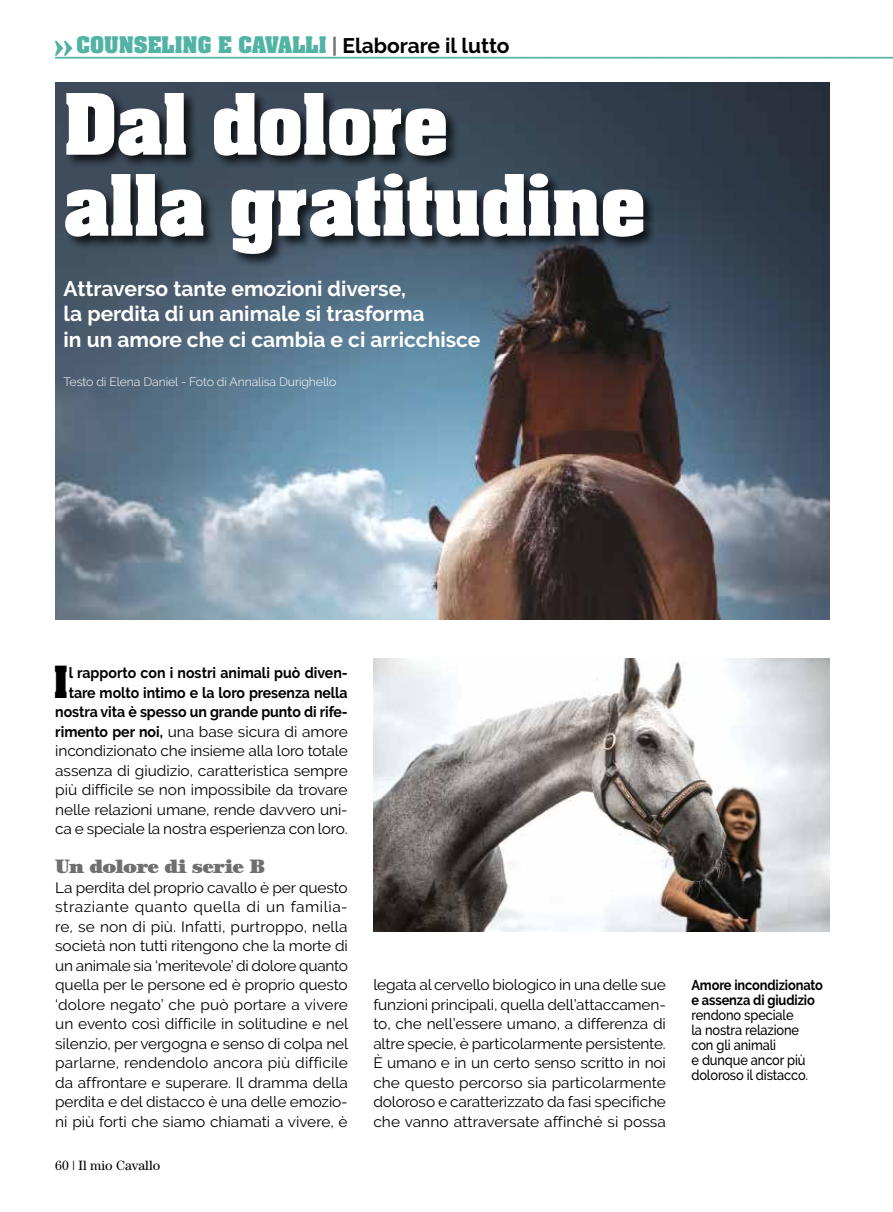
<style>
.page{position:relative;width:893px;height:1212px;background:#fff}
.page>*{position:absolute;margin:0;border:0;box-sizing:border-box;transform-origin:0 0}
.t1{font:700 72px/81px "Aachen Std";color:#fff}
.t2{font:700 37.8px "Aachen Std";color:#000;scale:.94 1}
.t3{font:700 21px/25.5px "Raleway";color:#fff}
.t4{font:700 19.5px "Aachen Std";color:#51b3a4}
.t5{font:900 19.5px "Century Std";letter-spacing:-.045em;color:#706f6f}
.t6{font:15px/19.5px "Raleway";letter-spacing:-.01em;color:#000;text-align:justify}
.t7{font:500 14.25px/15px "Raleway";letter-spacing:-.01em;color:#000;scale:.9 1}
.t8{font:700 14.25px/15px "Raleway";letter-spacing:-.01em;color:#000;scale:.9 1}
.t9{font:13.5px "Century Std";color:#000}
.t10{font:300 12px "Raleway";letter-spacing:-.01em;color:#fff}
.s1{font-family:"Raleway";font-size:21px;color:#706f6f}
.s2{font-family:"Raleway";font-size:21px;color:#000}
.s3{font-weight:700}
</style>
<div class="page">
<svg style="left:55px;top:41px;width:838px;height:17px"></svg>
<img style="left:55px;top:82px;width:774px;height:538px">
<div style="left:63px;top:91px;width:594px;height:177px;background:#000;opacity:.75"></div>
<img style="left:373px;top:659px;width:456px;height:273px">
<h3 class="t4" style="left:77px;top:31px;width:435px">COUNSELING E CAVALLI <span class="s1">|</span> <span class="s2">Elaborare il lutto</span></h3>
<h1 class="t1" style="left:64px;top:85px;width:583px">Dal dolore<br>alla gratitudine</h1>
<h3 class="t3" style="left:64px;top:275px;width:418px">Attraverso tante emozioni diverse,<br>la perdita di un animale si trasforma<br>in un amore che ci cambia e ci arricchisce</h3>
<p class="t10" style="left:64px;top:374px;width:274px">Testo di Elena Daniel - Foto di Annalisa Durighello</p>
<h2 class="t2" style="left:54px;top:654px;width:17px">I</h2>
<p class="t6" style="left:55px;top:663px;width:294px;text-align:right"><span class="s3">l rapporto con i nostri animali può diven&shy;tare molto intimo e la loro presenza nella nostra vita è spesso un grande punto di rife&shy;rimento per noi,</span> una base sicura di amore incondizionato che insieme alla loro totale assenza di giudizio, caratteristica sempre più difficile se non impossibile da trovare nelle relazioni umane, rende davvero uni&shy;ca e speciale la nostra esperienza con loro.</p>
<h3 class="t5" style="left:55px;top:854px;width:212px">Un dolore di serie B</h3>
<p class="t6" style="left:55px;top:877px;width:295px">La perdita del proprio cavallo è per questo straziante quanto quella di un familia&shy;re, se non di più. Infatti, purtroppo, nella società non tutti ritengono che la morte di un animale sia ‘meritevole’ di dolore quanto quella per le persone ed è proprio questo ‘dolore negato’ che può portare a vivere un evento così difficile in solitudine e nel silenzio, per vergogna e senso di colpa nel parlarne, rendendolo ancora più difficile da affrontare e superare. Il dramma della perdita e del distacco è una delle emozio&shy;ni più forti che siamo chiamati a vivere, è</p>
<p class="t9" style="left:55px;top:1158px;width:107px">60 | Il mio Cavallo</p>
<p class="t6" style="left:373px;top:975px;width:294px">legata al cervello biologico in una delle sue funzioni principali, quella dell’attaccamen&shy;to, che nell’essere umano, a differenza di altre specie, è particolarmente persistente.<br>È umano e in un certo senso scritto in noi che questo percorso sia particolarmente doloroso e caratterizzato da fasi specifiche che vanno attraversate affinché si possa</p>
<p class="t8" style="left:691px;top:978px;width:148px">Amore incondizionato e assenza di giudizio</p>
<p class="t7" style="left:691px;top:1008px;width:131px">rendono speciale<br>la nostra relazione con gli animali<br>e dunque ancor più doloroso il distacco.</p>
</div>
